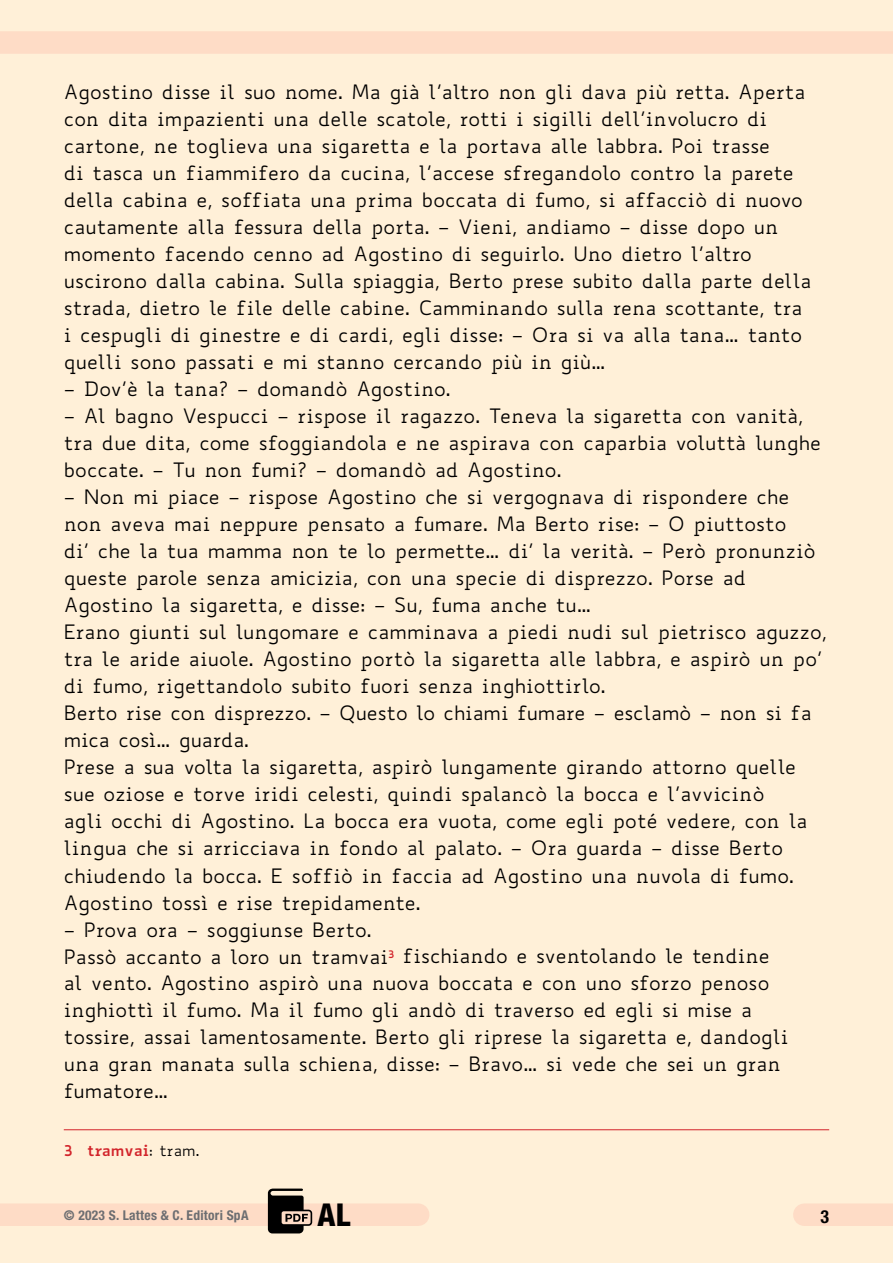
<style>
.page{position:relative;width:893px;height:1263px;background:#fff0d8}
.page>*{position:absolute;margin:0;border:0;box-sizing:border-box;transform-origin:0 0}
.t1{font:800 condensed 31.5px "Helvetica Neue LT Std";color:#000}
.t2{font:19.5px/27px "Biancoenero";color:#000}
.t3{font:700 condensed 18px "Helvetica Neue LT Std";color:#000}
.t4{font:700 15px "Biancoenero";color:#d2232a}
.t5{font:700 condensed 13.5px "Helvetica Neue LT Std";letter-spacing:.02em;color:#6d6e71}
.s1{font-weight:400;color:#000}
</style>
<div class="page">
<div style="left:0;top:1203px;width:418px;height:23px;background:#fedcc6"></div>
<div style="left:0;top:31px;width:893px;height:23px;background:#fedcc6"></div>
<hr style="left:64px;top:1129px;width:765px;height:1px;background:#d2232a">
<div style="left:804px;top:1203px;width:89px;height:23px;background:#fedcc6"></div>
<svg style="left:268px;top:1188px;width:44px;height:45px"></svg>
<p class="t2" style="left:64px;top:78px;width:749px">Agostino disse il suo nome. Ma già l’altro non gli dava più retta. Aperta con dita impazienti una delle scatole, rotti i sigilli dell’involucro di cartone, ne toglieva una sigaretta e la portava alle labbra. Poi trasse<br>di tasca un fiammifero da cucina, l’accese sfregandolo contro la parete della cabina e, soffiata una prima boccata di fumo, si affacciò di nuovo cautamente alla fessura della porta. – Vieni, andiamo – disse dopo un momento facendo cenno ad Agostino di seguirlo. Uno dietro l’altro uscirono dalla cabina. Sulla spiaggia, Berto prese subito dalla parte della strada, dietro le file delle cabine. Camminando sulla rena scottante, tra i cespugli di ginestre e di cardi, egli disse: – Ora si va alla tana… tanto quelli sono passati e mi stanno cercando più in giù…</p>
<p class="t2" style="left:64px;top:375px;width:388px">– Dov’è la tana? – domandò Agostino.</p>
<p class="t2" style="left:64px;top:402px;width:759px">– Al bagno Vespucci – rispose il ragazzo. Teneva la sigaretta con vanità, tra due dita, come sfoggiandola e ne aspirava con caparbia voluttà lunghe boccate. – Tu non fumi? – domandò ad Agostino.</p>
<p class="t2" style="left:64px;top:483px;width:765px">– Non mi piace – rispose Agostino che si vergognava di rispondere che non aveva mai neppure pensato a fumare. Ma Berto rise: – O piuttosto<br>di’ che la tua mamma non te lo permette… di’ la verità. – Però pronunziò queste parole senza amicizia, con una specie di disprezzo. Porse ad Agostino la sigaretta, e disse: – Su, fuma anche tu…<br>Erano giunti sul lungomare e camminava a piedi nudi sul pietrisco aguzzo, tra le aride aiuole. Agostino portò la sigaretta alle labbra, e aspirò un po’ di fumo, rigettandolo subito fuori senza inghiottirlo.<br>Berto rise con disprezzo. – Questo lo chiami fumare – esclamò – non si fa mica così… guarda.<br>Prese a sua volta la sigaretta, aspirò lungamente girando attorno quelle sue oziose e torve iridi celesti, quindi spalancò la bocca e l’avvicinò<br>agli occhi di Agostino. La bocca era vuota, come egli poté vedere, con la lingua che si arricciava in fondo al palato. – Ora guarda – disse Berto chiudendo la bocca. E soffiò in faccia ad Agostino una nuvola di fumo.<br>Agostino tossì e rise trepidamente.</p>
<p class="t2" style="left:64px;top:915px;width:726px">– Prova ora – soggiunse Berto.<br>Passò accanto a loro un tramvai<sup>3</sup> fischiando e sventolando le tendine al vento. Agostino aspirò una nuova boccata e con uno sforzo penoso inghiottì il fumo. Ma il fumo gli andò di traverso ed egli si mise a tossire, assai lamentosamente. Berto gli riprese la sigaretta e, dandogli una gran manata sulla schiena, disse: – Bravo… si vede che sei un gran fumatore…</p>
<p class="t4" style="left:64px;top:1137px;width:137px">3 tramvai<span class="s1">: tram.</span></p>
<p class="t5" style="left:64px;top:1206px;width:186px">© 2023 S. Lattes &amp; C. Editori SpA</p>
<h1 class="t1" style="left:318px;top:1195px;width:34px">AL</h1>
<p class="t3" style="left:820px;top:1206px;width:10px">3</p>
</div>
